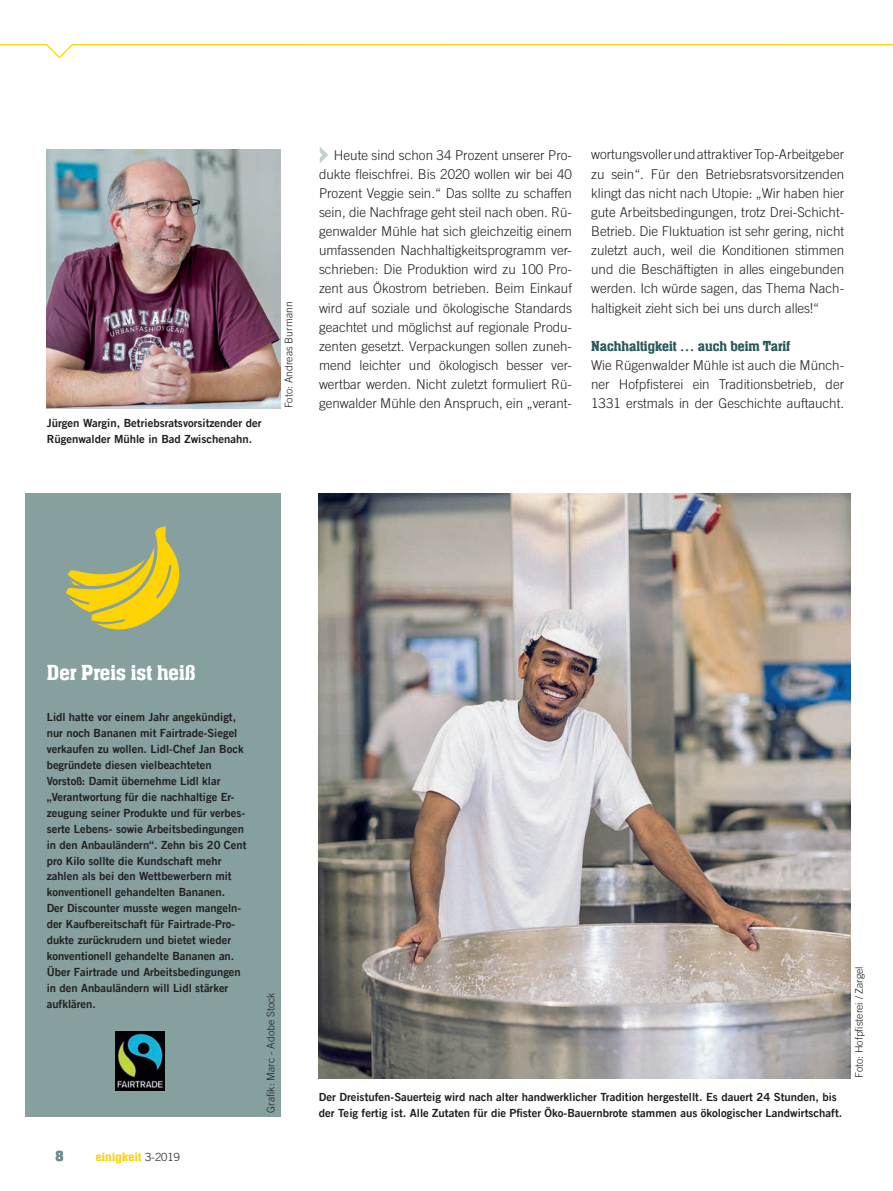
<style>
.page{position:relative;width:893px;height:1191px;background:#fff}
.page>*{position:absolute;margin:0;border:0;box-sizing:border-box;transform-origin:0 0}
.t1{font:500 22.5px "Aachen Pro";color:#fff}
.t2{font:500 15px "Aachen Pro";color:#2a595c}
.t3{font:500 15px "Aachen Pro";color:#6d8c8c}
.t4{font:300 13.5px/19.2px "Trade Gothic LT Com";color:#231f20;text-align:justify}
.t5{font:500 12.75px "Aachen Pro";letter-spacing:.02em;color:#fed304}
.t6{font:11.25px/15.9px "Trade Gothic LT Com Bd 2";color:#231f20}
.t7{font:300 10.5px "Trade Gothic LT Com";color:#231f20}
.s1{font-family:"Trade Gothic LT Com";font-weight:300;font-size:11.25px;color:#231f20}
</style>
<div class="page">
<svg style="left:0;top:44px;width:893px;height:15px"></svg>
<img style="left:319px;top:493px;width:531px;height:585px">
<img style="left:47px;top:150px;width:234px;height:258px">
<div style="left:26px;top:493px;width:255px;height:623px;background:#85a09f"></div>
<img style="left:116px;top:1031px;width:49px;height:59px">
<svg style="left:66px;top:526px;width:114px;height:104px"></svg>
<svg style="left:320px;top:147px;width:8px;height:16px"></svg>
<p class="t6" style="left:47px;top:415px;width:216px">Jürgen Wargin, Betriebsratsvorsitzender der<br>Rügenwalder Mühle in Bad Zwischenahn.</p>
<p class="t7" style="left:282px;top:408px;width:108px;rotate:-90deg">Foto: Andreas Burmann</p>
<p class="t4" style="left:319px;top:145px;width:254px;text-indent:15px">Heute sind schon 34 Prozent unserer Pro&shy;dukte fleischfrei. Bis 2020 wollen wir bei 40<br>Prozent Veggie sein.“ Das sollte zu schaffen sein, die Nachfrage geht steil nach oben. Rü&shy;genwalder Mühle hat sich gleichzeitig einem umfassenden Nachhaltigkeitsprogramm ver&shy;schrieben: Die Produktion wird zu 100 Pro&shy;zent aus Ökostrom betrieben. Beim Einkauf wird auf soziale und ökologische Standards geachtet und möglichst auf regionale Produ&shy;zenten gesetzt. Verpackungen sollen zuneh&shy;mend leichter und ökologisch besser ver&shy;wertbar werden. Nicht zuletzt formuliert Rü&shy;genwalder Mühle den Anspruch, ein „verant-</p>
<p class="t4" style="left:591px;top:145px;width:255px">wortungsvoller und attraktiver Top-Arbeitgeber zu sein“. Für den Betriebsratsvorsitzenden klingt das nicht nach Utopie: „Wir haben hier gute Arbeitsbedingungen, trotz Drei-Schicht-Betrieb. Die Fluktuation ist sehr gering, nicht zuletzt auch, weil die Konditionen stimmen und die Beschäftigten in alles eingebunden werden. Ich würde sagen, das Thema Nach&shy;haltigkeit zieht sich bei uns durch alles!“</p>
<p class="t2" style="left:591px;top:338px;width:200px">Nachhaltigkeit … auch beim Tarif</p>
<p class="t4" style="left:591px;top:355px;width:254px">Wie Rügenwalder Mühle ist auch die Münch&shy;ner Hofpfisterei ein Traditionsbetrieb, der 1331 erstmals in der Geschichte auftaucht.</p>
<h1 class="t1" style="left:47px;top:660px;width:150px">Der Preis ist heiß</h1>
<p class="t6" style="left:47px;top:709px;width:201px">Lidl hatte vor einem Jahr angekündigt, nur noch Bananen mit Fairtrade-Siegel verkaufen zu wollen. Lidl-Chef Jan Bock begründete diesen vielbeachteten Vorstoß: Damit übernehme Lidl klar „Verantwortung für die nachhaltige Er&shy;zeugung seiner Produkte und für verbes&shy;serte Lebens- sowie Arbeitsbedingungen in den Anbauländern“. Zehn bis 20 Cent pro Kilo sollte die Kundschaft mehr zahlen als bei den Wettbewerbern mit konventionell gehandelten Bananen.<br>Der Discounter musste wegen mangeln&shy;der Kaufbereitschaft für Fairtrade-Pro&shy;dukte zurückrudern und bietet wieder konventionell gehandelte Bananen an.<br>Über Fairtrade und Arbeitsbedingungen in den Anbauländern will Lidl stärker aufklären.</p>
<p class="t3" style="left:55px;top:1148px;width:10px">8</p>
<p class="t5" style="left:96px;top:1150px;width:86px">einigkeit <span class="s1">3-2019</span></p>
<p class="t7" style="left:264px;top:1112px;width:122px;rotate:-90deg">Grafik: Marc - Adobe Stock</p>
<p class="t6" style="left:319px;top:1088px;width:525px">Der Dreistufen-Sauerteig wird nach alter handwerklicher Tradition hergestellt. Es dauert 24 Stunden, bis der Teig fertig ist. Alle Zutaten für die Pfister Öko-Bauernbrote stammen aus ökologischer Landwirtschaft.</p>
<p class="t7" style="left:853px;top:1078px;width:114px;rotate:-90deg">Foto: Hofpfisterei / Zargel</p>
</div>
